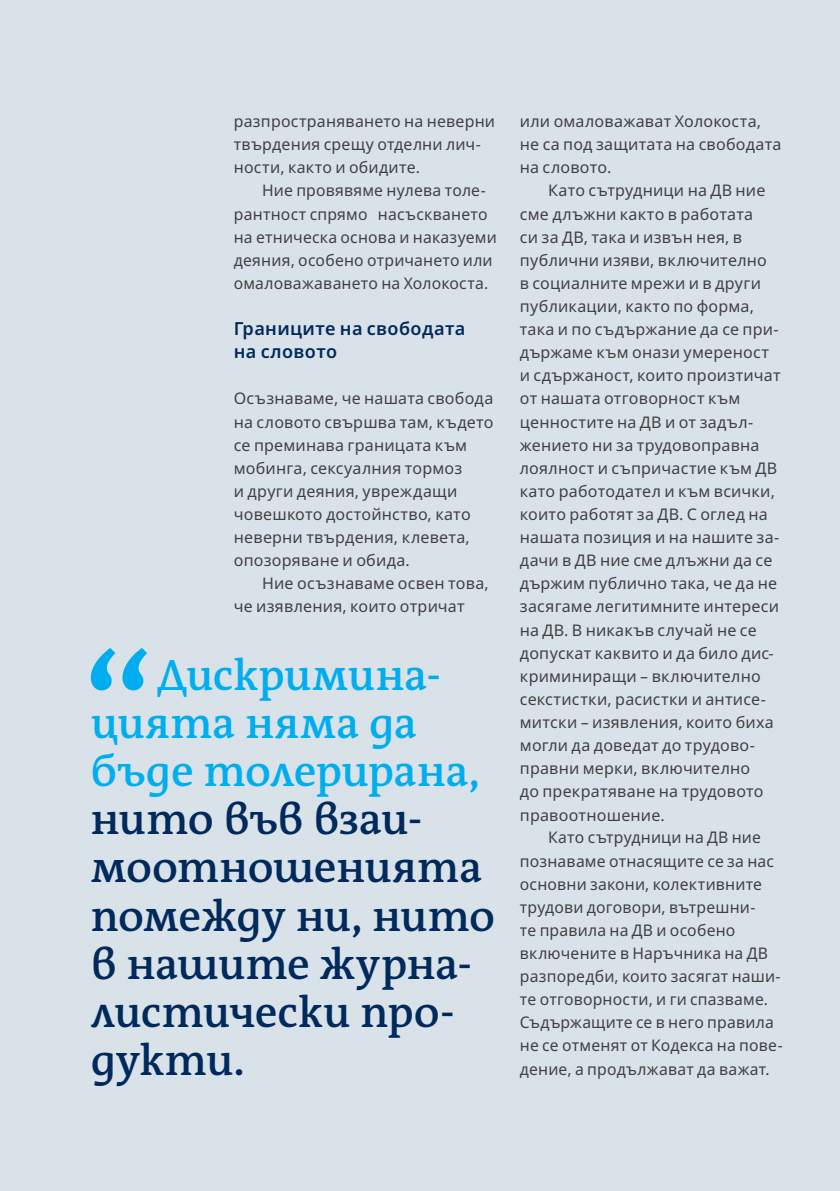
<style>
.page{position:relative;width:840px;height:1191px;background:#fff}
.page>*{position:absolute;margin:0;border:0;box-sizing:border-box;transform-origin:0 0}
.t1{font:600 44px/48px "DW The Antiqua B W6";letter-spacing:-.015em;color:#002a5c}
.t2{font:600 44px/48px "DW The Antiqua B W6";color:#00aeef}
.t3{font:600 18px/23px "Noto Sans";letter-spacing:.02em;color:#002a5c}
.t4{font:16px/23.2px "Noto Sans";letter-spacing:.01em;color:#414042}
</style>
<div class="page">
<div style="left:0;top:0;width:839px;height:1191px;background:#dae2e9"></div>
<svg style="left:90px;top:648px;width:57px;height:42px"></svg>
<p class="t4" style="left:234px;top:110px;width:263px">разпространяването на неверни твърдения срещу отделни лич&shy;ности, както и обидите.</p>
<p class="t4" style="left:234px;top:179px;width:264px;text-indent:28px">Ние провявяме нулева толе&shy;рантност спрямо насъскването на етническа основа и наказуеми деяния, особено отричането или омаловажаването на Холокоста.</p>
<p class="t3" style="left:234px;top:317px;width:233px">Границите на свободата на словото</p>
<p class="t4" style="left:234px;top:387px;width:261px">Осъзнаваме, че нашата свобода на словото свършва там, където се преминава границата към мобинга, сексуалния тормоз<br>и други деяния, увреждащи човешкото достойнство, като неверни твърдения, клевета, опозоряване и обида.</p>
<p class="t4" style="left:234px;top:572px;width:256px;text-indent:28px">Ние осъзнаваме освен това, че изявления, които отричат</p>
<h1 class="t2" style="left:91px;top:652px;width:390px;text-indent:66px">Дискримина&shy;цията няма да бъде толерирана,</h1>
<h1 class="t1" style="left:91px;top:796px;width:405px">нито във взаи&shy;моотношенията помежду ни, нито в нашите журна&shy;листически про&shy;дукти.</h1>
<p class="t4" style="left:519px;top:110px;width:263px">или омаловажават Холокоста, не са под защитата на свободата на словото.</p>
<p class="t4" style="left:519px;top:179px;width:262px;text-indent:28px">Като сътрудници на ДВ ние сме длъжни както в работата<br>си за ДВ, така и извън нея, в публични изяви, включително<br>в социалните мрежи и в други публикации, както по форма, така и по съдържание да се при&shy;държаме към онази умереност и сдържаност, които произтичат от нашата отговорност към ценностите на ДВ и от задъл&shy;жението ни за трудовоправна лоялност и съпричастие към ДВ като работодател и към всички, които работят за ДВ. С оглед на нашата позиция и на нашите за&shy;дачи в ДВ ние сме длъжни да се държим публично така, че да не засягаме легитимните интереси на ДВ. В никакъв случай не се допускат каквито и да било дис&shy;криминиращи – включително секстистки, расистки и антисе&shy;митски – изявления, които биха могли да доведат до трудово&shy;правни мерки, включително<br>до прекратяване на трудовото правоотношение.</p>
<p class="t4" style="left:519px;top:826px;width:264px;text-indent:28px">Като сътрудници на ДВ ние познаваме отнасящите се за нас основни закони, колективните трудови договори, вътрешни-<br>те правила на ДВ и особено включените в Наръчника на ДВ разпоредби, които засягат наши&shy;те отговорности, и ги спазваме.<br>Съдържащите се в него правила не се отменят от Кодекса на пове&shy;дение, а продължават да важат.</p>
</div>
